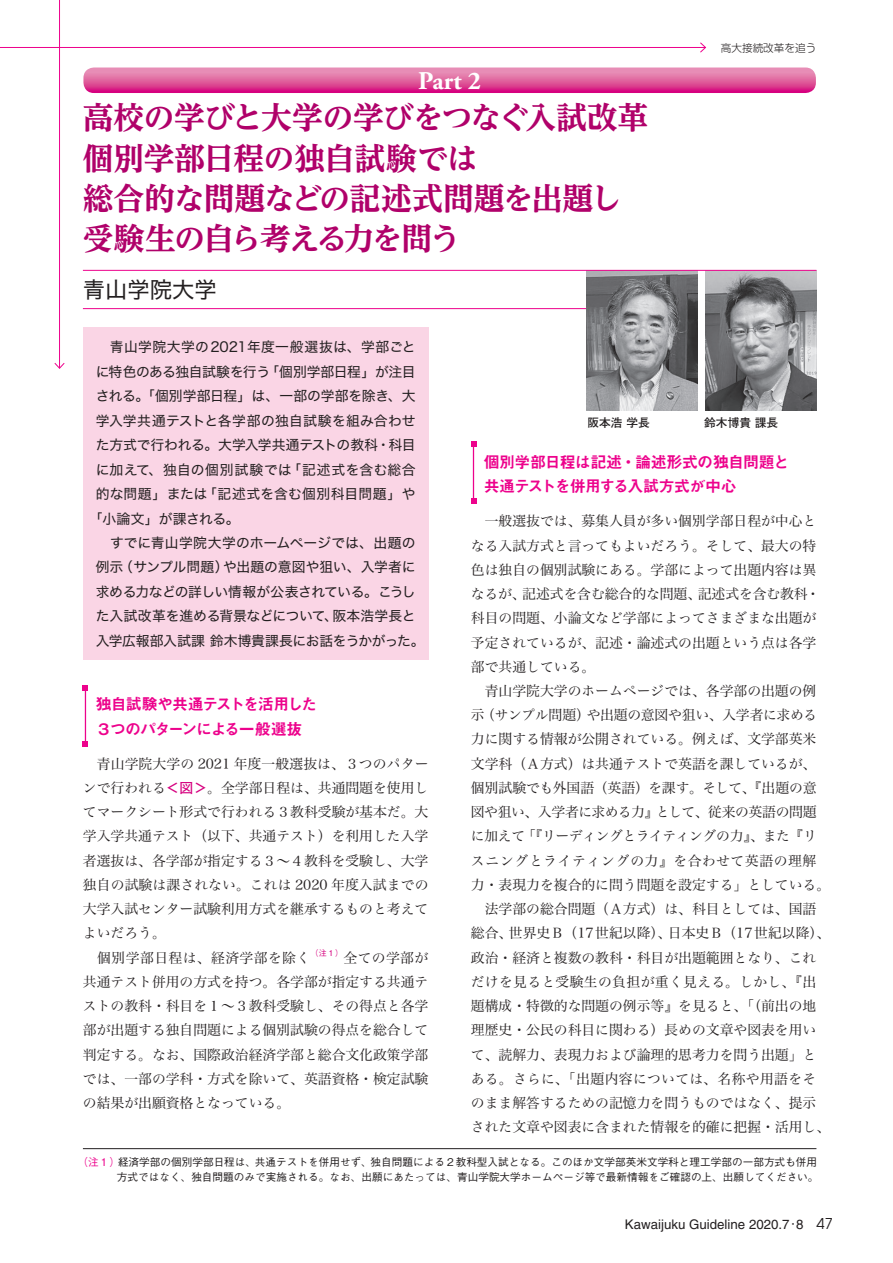
<style>
.page{position:relative;width:893px;height:1263px;background:#fff}
.page>*{position:absolute;margin:0;border:0;box-sizing:border-box;transform-origin:0 0}
.t1{font:700 expanded 30.9px/40.3px "UD Reimin Pro";letter-spacing:-.03em;color:#b0016a}
.t2{font:700 25.5px "Adobe Garamond Pro";color:#fff}
.t3{font:22.35px "Hira Kaku Std W4";color:#231f20}
.t4{font:15.9px/24.3px "Midashi Go Pro MB31";letter-spacing:-.055em;color:#ed028c}
.t5{font:13.8px/24.3px "Hira Min Std W3";color:#231f20}
.t6{font:13.8px "Hira Kaku Std W4";letter-spacing:-.005em;color:#231f20}
.t7{font:13.8px "Hira Kaku Std W4";letter-spacing:.015em;color:#231f20}
.t8{font:13.8px "Hira Kaku Std W4";letter-spacing:.025em;color:#231f20}
.t9{font:13.8px "Hira Kaku Std W4";letter-spacing:-.03em;color:#231f20}
.t10{font:13.8px "Hira Kaku Std W4";letter-spacing:-.04em;color:#231f20}
.t11{font:13.8px "Hira Kaku Std W4";letter-spacing:.03em;color:#231f20}
.t12{font:13.35px "Helvetica";color:#231f20}
.t13{font:700 11.7px "Futo Go B101 Pro";color:#231f20}
.t14{font:500 10.65px/14.9px "Gothic BBB Pro";color:#231f20;text-align:right}
.t15{font:300 10.65px "Shin Go Pro";color:#231f20}
.t16{font:500 8.1px "Gothic BBB Pro";color:#d6017f}
.s1{font-family:"Hira Kaku Std W5";color:#d6017f}
.s2{color:#ed028c}
.s3{font-family:"Gothic BBB Pro";font-weight:500}
.s4{font-family:"Avant Garde";font-size:14.85px}
</style>
<div class="page">
<hr style="left:0;top:47px;width:705px;height:1px;background:#ed028c">
<svg style="left:700px;top:42px;width:6px;height:11px"></svg>
<hr style="left:83px;top:308px;width:504px;height:1px;background:#ed028c">
<div style="left:83px;top:327px;width:345px;height:333px;background:#fad5e5"></div>
<hr style="left:59px;top:0;width:1px;height:368px;background:#ed028c">
<svg style="left:54px;top:363px;width:11px;height:6px"></svg>
<hr style="left:85px;top:687px;width:1px;height:57px;background:#ed028c">
<svg style="left:83px;top:685px;width:5px;height:5px"></svg>
<svg style="left:83px;top:741px;width:5px;height:6px"></svg>
<hr style="left:473px;top:444px;width:1px;height:57px;background:#ed028c">
<svg style="left:471px;top:441px;width:5px;height:6px"></svg>
<svg style="left:471px;top:498px;width:5px;height:5px"></svg>
<svg style="left:83px;top:68px;width:733px;height:25px;background:#df5a9d"></svg>
<img style="left:587px;top:271px;width:110px;height:139px">
<img style="left:706px;top:271px;width:110px;height:139px">
<hr style="left:83px;top:270px;width:733px;height:1px;background:#ed028c">
<hr style="left:83px;top:1148px;width:733px;height:1px;background:#231f20">
<h2 class="t2" style="left:418px;top:66px;width:64px">Part 2</h2>
<h1 class="t1" style="left:83px;top:97px;width:567px">高校の学びと大学の学びをつなぐ入試改革個別学部日程の独自試験では<br>総合的な問題などの記述式問題を出題し受験生の自ら考える力を問う</h1>
<h3 class="t3" style="left:83px;top:272px;width:135px">青山学院大学</h3>
<p class="t15" style="left:721px;top:39px;width:97px">高大接続改革を追う</p>
<p class="t8" style="left:96px;top:337px;width:321px">　青山学院大学の2021年度一般選抜は、学部ごと</p>
<p class="t9" style="left:96px;top:361px;width:321px">に特色のある独自試験を行う「個別学部日程」が注目</p>
<p class="t6" style="left:96px;top:386px;width:321px">される。「個別学部日程」は、一部の学部を除き、大</p>
<p class="t7" style="left:96px;top:410px;width:321px">学入学共通テストと各学部の独自試験を組み合わせ</p>
<p class="t6" style="left:96px;top:434px;width:321px">た方式で行われる。大学入学共通テストの教科・科目</p>
<p class="t11" style="left:96px;top:459px;width:321px">に加えて、独自の個別試験では「記述式を含む総合</p>
<p class="t7" style="left:96px;top:483px;width:321px">的な問題」または「記述式を含む個別科目問題」や</p>
<p class="t6" style="left:89px;top:508px;width:152px">「小論文」が課される。</p>
<p class="t6" style="left:96px;top:532px;width:321px">　すでに青山学院大学のホームページでは、出題の</p>
<p class="t6" style="left:96px;top:557px;width:321px">例示（サンプル問題）や出題の意図や狙い、入学者に</p>
<p class="t10" style="left:96px;top:581px;width:321px">求める力などの詳しい情報が公表されている。こうし</p>
<p class="t6" style="left:96px;top:606px;width:321px">た入試改革を進める背景などについて、阪本浩学長と</p>
<p class="t6" style="left:96px;top:630px;width:330px">入学広報部入試課 鈴木博貴課長にお話をうかがった。</p>
<p class="t4" style="left:96px;top:690px;width:223px">独自試験や共通テストを活用した<br>３つのパターンによる一般選抜</p>
<p class="t5" style="left:83px;top:751px;width:347px">　青山学院大学の 2021 年度一般選抜は、３つのパターンで行われる<span class="s1">＜図＞</span>。全学部日程は、共通問題を使用してマークシート形式で行われる３教科受験が基本だ。大学入学共通テスト（以下、共通テスト）を利用した入学者選抜は、各学部が指定する３～４教科を受験し、大学独自の試験は課されない。これは 2020 年度入試までの大学入試センター試験利用方式を継承するものと考えてよいだろう。<br>　個別学部日程は、経済学部を除く</p>
<p class="t16" style="left:310px;top:946px;width:34px">（注１）</p>
<p class="t5" style="left:83px;top:945px;width:347px;text-align:justify;text-indent:261px">全ての学部が共通テスト併用の方式を持つ。各学部が指定する共通テストの教科・科目を１～３教科受験し、その得点と各学部が出題する独自問題による個別試験の得点を総合して判定する。なお、国際政治経済学部と総合文化政策学部では、一部の学科・方式を除いて、英語資格・検定試験の結果が出願資格となっている。</p>
<p class="t13" style="left:587px;top:413px;width:64px">阪本浩 学長</p>
<p class="t13" style="left:704px;top:413px;width:76px">鈴木博貴 課長</p>
<p class="t4" style="left:484px;top:448px;width:307px">個別学部日程は記述・論述形式の独自問題と共通テストを併用する入試方式が中心</p>
<p class="t5" style="left:471px;top:509px;width:361px">　一般選抜では、募集人員が多い個別学部日程が中心となる入試方式と言ってもよいだろう。そして、最大の特色は独自の個別試験にある。学部によって出題内容は異なるが、記述式を含む総合的な問題、記述式を含む教科・科目の問題、小論文など学部によってさまざまな出題が予定されているが、記述・論述式の出題という点は各学部で共通している。<br>　青山学院大学のホームページでは、各学部の出題の例示（サンプル問題）や出題の意図や狙い、入学者に求める力に関する情報が公開されている。例えば、文学部英米文学科（Ａ方式）は共通テストで英語を課しているが、個別試験でも外国語（英語）を課す。そして、『出題の意図や狙い、入学者に求める力』として、従来の英語の問題に加えて「『リーディングとライティングの力』、また『リスニングとライティングの力』を合わせて英語の理解力・表現力を複合的に問う問題を設定する」としている。　法学部の総合問題（Ａ方式）は、科目としては、国語総合、世界史Ｂ（17世紀以降）、日本史Ｂ（17世紀以降）、政治・経済と複数の教科・科目が出題範囲となり、これだけを見ると受験生の負担が重く見える。しかし、『出題構成・特徴的な問題の例示等』を見ると、「（前出の地理歴史・公民の科目に関わる）長めの文章や図表を用いて、読解力、表現力および論理的思考力を問う出題」とある。さらに、「出題内容については、名称や用語をそのまま解答するための記憶力を問うものではなく、提示された文章や図表に含まれた情報を的確に把握・活用し、</p>
<p class="t14" style="left:78px;top:1153px;width:742px"><span class="s2">（注１）</span>経済学部の個別学部日程は、共通テストを併用せず、独自問題による２教科型入試となる。このほか文学部英米文学科と理工学部の一部方式も併用方式ではなく、独自問題のみで実施される。なお、出願にあたっては、青山学院大学ホームページ等で最新情報をご確認の上、出願してください。</p>
<p class="t12" style="left:625px;top:1216px;width:209px">Kawaijuku Guideline 2020.7<span class="s3">･</span>8 <span class="s4">47</span></p>
</div>
